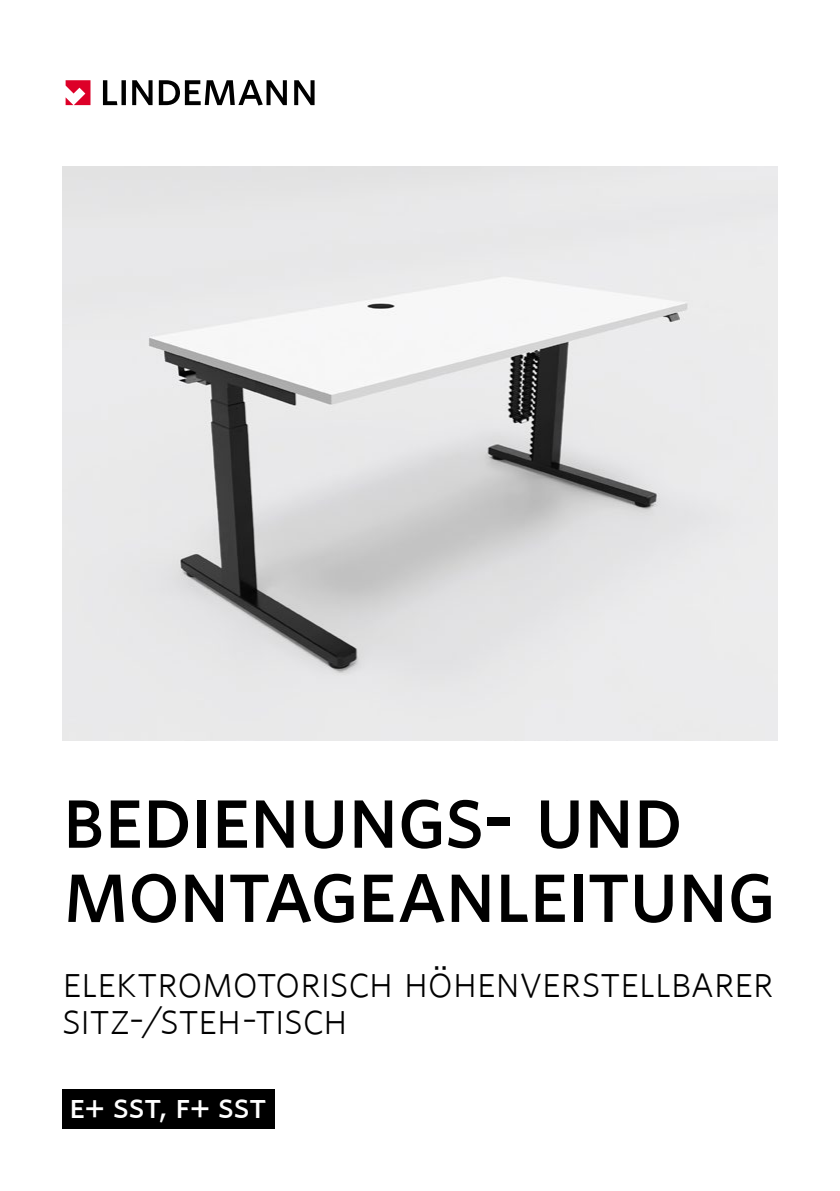
<style>
.page{position:relative;width:840px;height:1191px;background:#fff}
.page>*{position:absolute;margin:0;border:0;box-sizing:border-box;transform-origin:0 0}
.LIN_Allgemein_Claim{font:93.2px "Whitney Medium SC";letter-spacing:-.01em;color:#000}
.LIN_Allgemein_Claim-2{font:45.8px/36.4px "Whitney Light SC";letter-spacing:-.01em;color:#000}
.LIN_Allgemein_Claim-3{font:36px "Whitney Medium SC";color:#fff}
</style>
<div class="page">
<div style="left:62px;top:1089px;width:213px;height:39px;background:#000"></div>
<svg style="left:103px;top:80px;width:211px;height:25px"></svg>
<svg style="left:66px;top:80px;width:24px;height:25px"></svg>
<img style="left:62px;top:166px;width:715px;height:574px">
<p class="LIN_Allgemein_Claim" style="left:62px;top:762px;width:621px">bedienungs- und</p>
<p class="LIN_Allgemein_Claim" style="left:62px;top:836px;width:713px">montageanleitung</p>
<p class="LIN_Allgemein_Claim-2" style="left:62px;top:962px;width:712px">elektromotorisch höhenverstellbarer sitz-/steh-tisch</p>
<p class="LIN_Allgemein_Claim-3" style="left:69px;top:1085px;width:198px">e+ sst, f+ sst</p>
</div>
